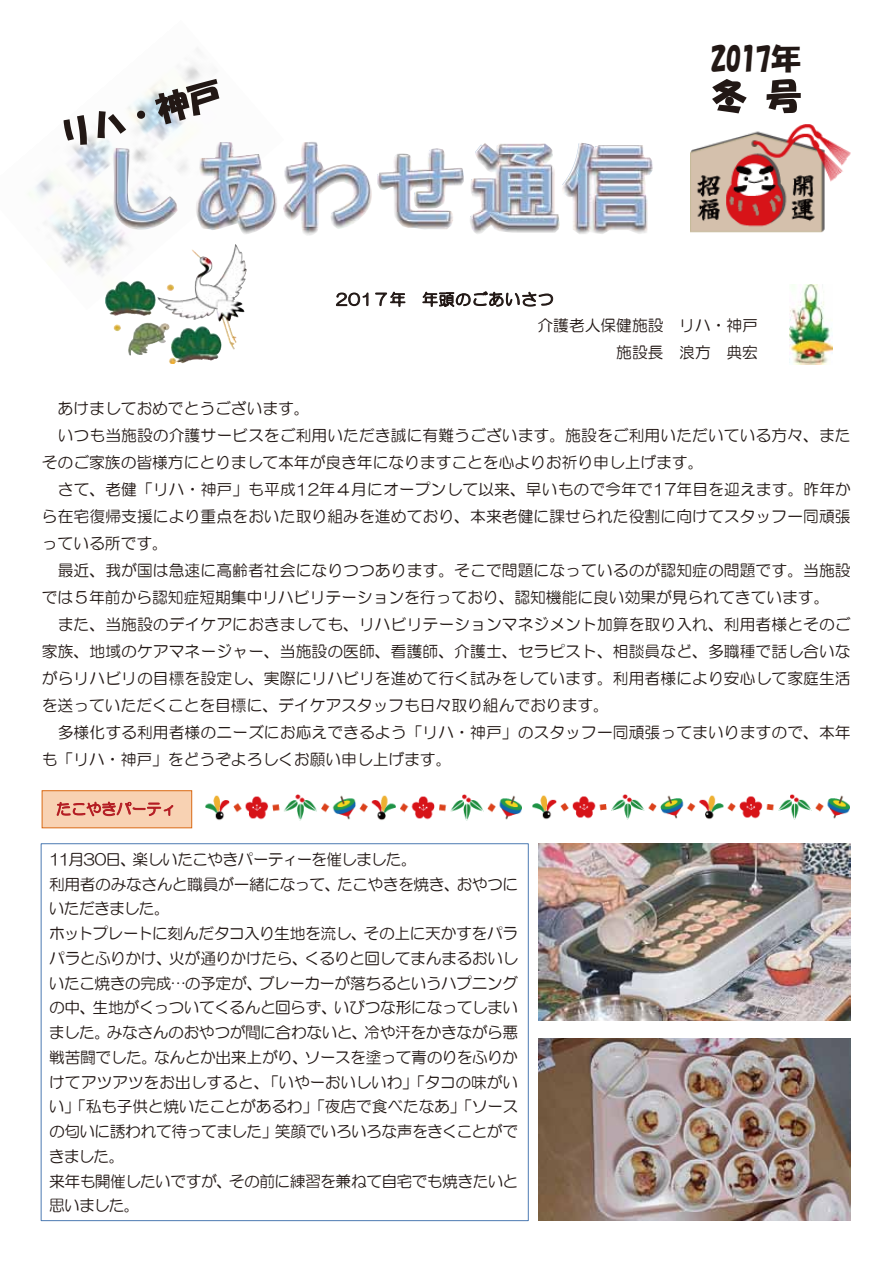
<style>
.page{position:relative;width:893px;height:1263px;background:#fff}
.page>*{position:absolute;margin:0;border:0;box-sizing:border-box;transform-origin:0 0}
.t1{font:30px "HG Soei Kakupoptai";color:#221815}
.t2{font:15.75px/27px "HG Maru Gothic MPRO";color:#221815}
.t3{font:15.75px/24.8px "HG Maru Gothic MPRO";letter-spacing:-.03em;color:#221815}
.t4{font:15.75px "HG Maru Gothic MPRO";letter-spacing:.05em;color:#221815}
.t5{font:15px "HG Maru Gothic MPRO";color:#b41d23}
</style>
<div class="page">
<img style="left:206px;top:795px;width:316px;height:25px">
<img style="left:533px;top:794px;width:317px;height:26px">
<img style="left:29px;top:48px;width:218px;height:262px">
<svg style="left:64px;top:79px;width:183px;height:148px"></svg>
<svg style="left:712px;top:79px;width:35px;height:34px"></svg>
<svg style="left:767px;top:79px;width:34px;height:34px"></svg>
<div style="left:42px;top:790px;width:150px;height:38px;background:#f8d2b3;border:1px solid #da6913"></div>
<svg style="left:57px;top:802px;width:116px;height:14px"></svg>
<img style="left:691px;top:124px;width:159px;height:109px">
<img style="left:790px;top:285px;width:42px;height:79px">
<svg style="left:336px;top:292px;width:33px;height:15px"></svg>
<svg style="left:375px;top:291px;width:31px;height:16px"></svg>
<svg style="left:422px;top:291px;width:131px;height:16px"></svg>
<img style="left:111px;top:141px;width:542px;height:99px">
<img style="left:539px;top:844px;width:312px;height:176px">
<img style="left:538px;top:1038px;width:313px;height:183px">
<img style="left:201px;top:244px;width:34px;height:42px">
<p class="t4" style="left:336px;top:291px;width:219px">201７年 年頭のごあいさつ</p>
<h1 class="t1" style="left:711px;top:43px;width:91px">2017年</h1>
<p class="t2" style="left:538px;top:312px;width:222px;text-align:right">介護老人保健施設　リハ・神戸施設長　浪方　典宏</p>
<p class="t2" style="left:42px;top:395px;width:811px">　あけましておめでとうございます。<br>　いつも当施設の介護サービスをご利用いただき誠に有難うございます。施設をご利用いただいている方々、またそのご家族の皆様方にとりまして本年が良き年になりますことを心よりお祈り申し上げます。<br>　さて、老健「リハ・神戸」も平成12年４月にオープンして以来、早いもので今年で17年目を迎えます。昨年から在宅復帰支援により重点をおいた取り組みを進めており、本来老健に課せられた役割に向けてスタッフ一同頑張っている所です。<br>　最近、我が国は急速に高齢者社会になりつつあります。そこで問題になっているのが認知症の問題です。当施設では５年前から認知症短期集中リハビリテーションを行っており、認知機能に良い効果が見られてきています。<br>　また、当施設のデイケアにおきましても、リハビリテーションマネジメント加算を取り入れ、利用者様とそのご家族、地域のケアマネージャー、当施設の医師、看護師、介護士、セラピスト、相談員など、多職種で話し合いながらリハビリの目標を設定し、実際にリハビリを進めて行く試みをしています。利用者様により安心して家庭生活を送っていただくことを目標に、デイケアスタッフも日々取り組んでおります。<br>　多様化する利用者様のニーズにお応えできるよう「リハ・神戸」のスタッフ一同頑張ってまいりますので、本年も「リハ・神戸」をどうぞよろしくお願い申し上げます。</p>
<p class="t5" style="left:56px;top:801px;width:122px">たこやきパーティ</p>
<p class="t3" style="left:49px;top:847px;width:471px">11月30日、楽しいたこやきパーティーを催しました。<br>利用者のみなさんと職員が一緒になって、たこやきを焼き、おやつにいただきました。<br>ホットプレートに刻んだタコ入り生地を流し、その上に天かすをパラパラとふりかけ、火が通りかけたら、くるりと回してまんまるおいしいたこ焼きの完成…の予定が、ブレーカーが落ちるというハプニングの中、生地がくっついてくるんと回らず、いびつな形になってしまいました。みなさんのおやつが間に合わないと、冷や汗をかきながら悪戦苦闘でした。なんとか出来上がり、ソースを塗って青のりをふりかけてアツアツをお出しすると、「いやーおいしいわ」「タコの味がいい」「私も子供と焼いたことがあるわ」「夜店で食べたなあ」「ソースの匂いに誘われて待ってました」笑顔でいろいろな声をきくことができました。<br>来年も開催したいですが、その前に練習を兼ねて自宅でも焼きたいと思いました。</p>
</div>
